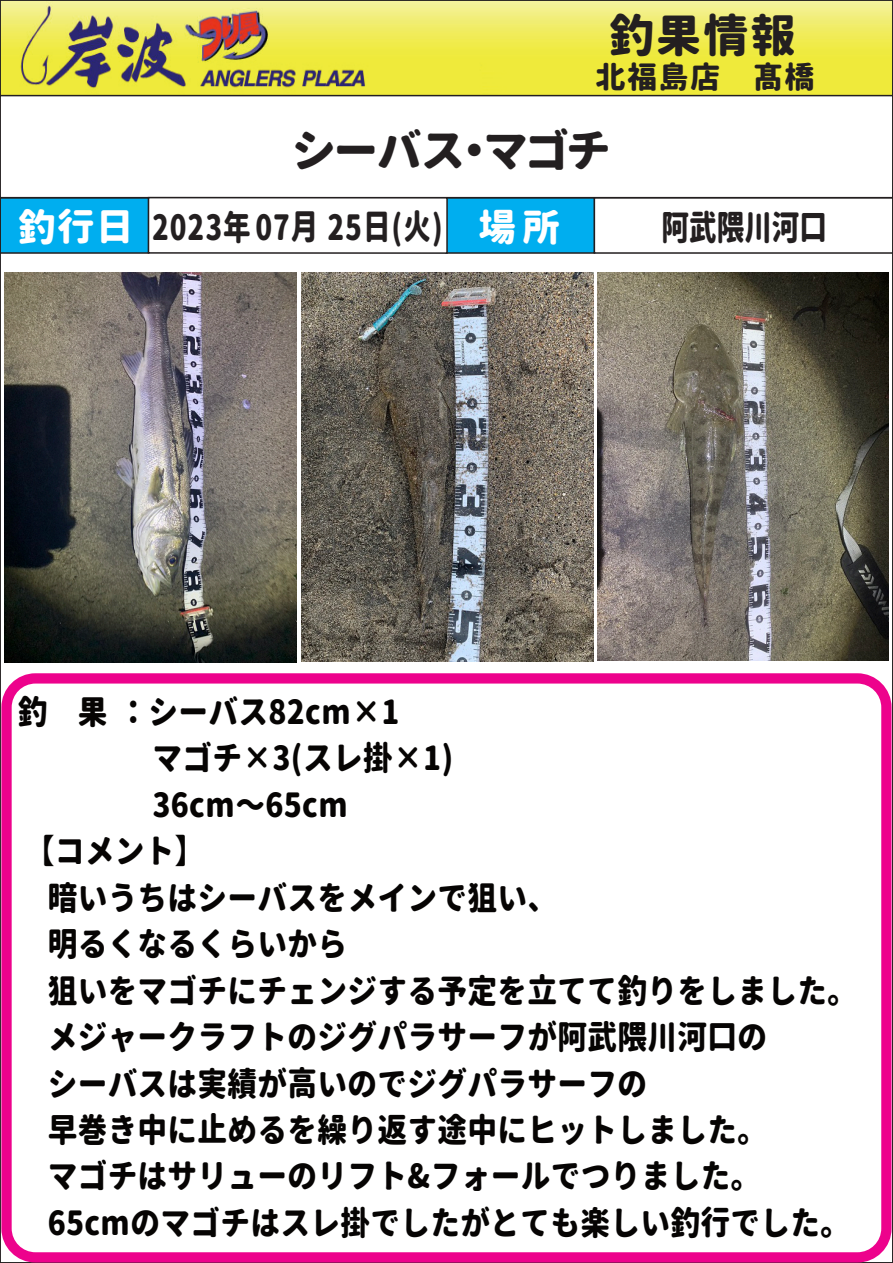
<style>
.page{position:relative;width:893px;height:1263px;background:#fff}
.page>*{position:absolute;margin:0;border:0;box-sizing:border-box;transform-origin:0 0}
.t1{font:45px "Gen Jyuu Gothic P Heavy";letter-spacing:-.02em;color:#231f20}
.t2{font:800 45px "Gen Jyuu Gothic";color:#231f20}
.t3{font:800 37.5px "Gen Jyuu Gothic";color:#fff}
.t4{font:800 34.5px "Gen Jyuu Gothic";letter-spacing:.035em;color:#231f20;scale:.8 1}
.t5{font:800 33px "Gen Jyuu Gothic";letter-spacing:.01em;color:#060403;scale:.9 1}
.t6{font:800 30px "Gen Jyuu Gothic";letter-spacing:.05em;color:#231f20}
</style>
<div class="page">
<img style="left:3px;top:3px;width:887px;height:92px">
<div style="left:0;top:197px;width:149px;height:57px;background:#00aeef;border:2px solid #231f20"></div>
<div style="left:445px;top:197px;width:150px;height:57px;background:#00aeef;border:2px solid #231f20"></div>
<div style="left:594px;top:197px;width:299px;height:57px;background:#fff;border:2px solid #231f20"></div>
<div style="left:0;top:95px;width:893px;height:103px;border:2px solid #231f20"></div>
<div style="left:148px;top:197px;width:300px;height:57px;background:#fff;border:2px solid #231f20"></div>
<div style="left:1px;top:673px;width:891px;height:589px;border:10px solid #ed028c;border-radius:29px"></div>
<img style="left:5px;top:273px;width:292px;height:389px">
<img style="left:597px;top:273px;width:291px;height:388px">
<img style="left:302px;top:272px;width:291px;height:389px">
<h1 class="t2" style="left:609px;top:13px;width:188px">釣果情報</h1>
<p class="t6" style="left:596px;top:62px;width:220px">北福島店 髙橋</p>
<h1 class="t1" style="left:293px;top:128px;width:318px">シーバス・マゴチ</h1>
<p class="t3" style="left:18px;top:209px;width:117px">釣行日</p>
<p class="t3" style="left:479px;top:209px;width:83px">場所</p>
<p class="t4" style="left:152px;top:210px;width:365px">2023年 07月 25日(火)</p>
<p class="t4" style="left:662px;top:211px;width:209px">阿武隈川河口</p>
<p class="t5" style="left:18px;top:695px;width:426px">釣 果：シーバス82cm×1</p>
<p class="t5" style="left:153px;top:742px;width:336px">マゴチ×3(スレ掛×1)</p>
<p class="t5" style="left:153px;top:788px;width:219px">36cm〜65cm</p>
<p class="t5" style="left:25px;top:835px;width:201px">【コメント】</p>
<p class="t5" style="left:48px;top:881px;width:568px">暗いうちはシーバスをメインで狙い、</p>
<p class="t5" style="left:48px;top:928px;width:334px">明るくなるくらいから</p>
<p class="t5" style="left:48px;top:974px;width:901px">狙いをマゴチにチェンジする予定を立てて釣りをしました。</p>
<p class="t5" style="left:48px;top:1021px;width:801px">メジャークラフトのジグパラサーフが阿武隈川河口の</p>
<p class="t5" style="left:48px;top:1067px;width:668px">シーバスは実績が高いのでジグパラサーフの</p>
<p class="t5" style="left:48px;top:1114px;width:801px">早巻き中に止めるを繰り返す途中にヒットしました。</p>
<p class="t5" style="left:48px;top:1160px;width:794px">マゴチはサリューのリフト&amp;フォールでつりました。</p>
<p class="t5" style="left:48px;top:1206px;width:893px">65cmのマゴチはスレ掛でしたがとても楽しい釣行でした。</p>
</div>
